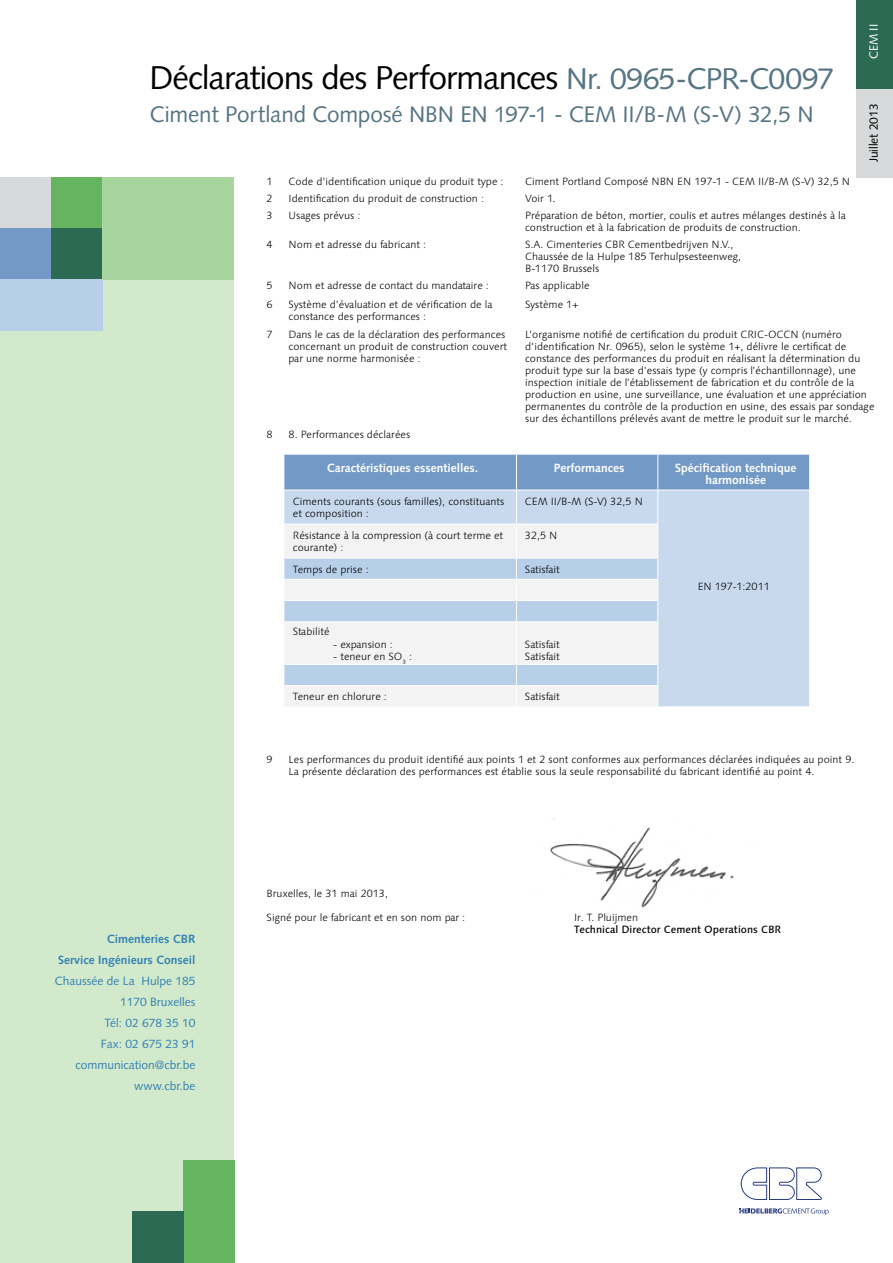
<style>
.page{position:relative;width:893px;height:1263px;background:#fff}
.page>*{position:absolute;margin:0;border:0;box-sizing:border-box;transform-origin:0 0}
.t1{font:33px "Syntax LT Std";letter-spacing:-.03em;color:#000}
.t2{font:22.5px "Syntax LT Std";letter-spacing:-.005em;color:#567483}
.t3{font:12px/21px "Syntax LT Std";color:#3383b4;text-align:right}
.t4{font:700 12px/12px "Syntax LT Std";color:#fff;text-align:center}
.t5{font:700 12px/21px "Syntax LT Std";color:#3383b4;text-align:right}
.t6{font:12px "Syntax LT Std";color:#000}
.t7{font:12px "Syntax LT Std";color:#fff}
.t8{font:300 10.5px/12px "Linotype Syntax";color:#000}
.t9{font:500 10.5px "Linotype Syntax";color:#000}
.s1{font-size:30px;color:#567483}
</style>
<div class="page">
<div style="left:0;top:230px;width:234px;height:1033px;background:#d2e9cb"></div>
<div style="left:0;top:177px;width:51px;height:51px;background:#d7d9da"></div>
<div style="left:51px;top:177px;width:51px;height:51px;background:#65b460"></div>
<div style="left:0;top:228px;width:51px;height:51px;background:#7399c6"></div>
<div style="left:51px;top:228px;width:51px;height:51px;background:#2c6a54"></div>
<div style="left:183px;top:1161px;width:51px;height:102px;background:#65b460"></div>
<div style="left:132px;top:1212px;width:51px;height:51px;background:#2c6a54"></div>
<div style="left:0;top:279px;width:102px;height:51px;background:#b8cfe9"></div>
<div style="left:857px;top:89px;width:36px;height:88px;background:#d7d9da"></div>
<div style="left:857px;top:0;width:36px;height:89px;background:#2c6a54"></div>
<svg style="left:740px;top:1167px;width:82px;height:33px"></svg>
<svg style="left:739px;top:1208px;width:90px;height:7px"></svg>
<img style="left:550px;top:818px;width:184px;height:98px">
<div style="left:102px;top:177px;width:132px;height:102px;background:#a8d59e"></div>
<div style="left:284px;top:455px;width:525px;height:35px;background:#7399c6"></div>
<div style="left:284px;top:491px;width:525px;height:215px;background:#c8d9ed"></div>
<div style="left:284px;top:525px;width:373px;height:139px;background:#f3f3f4"></div>
<hr style="left:657px;top:524px;width:1px;height:34px;background:#fff">
<hr style="left:516px;top:455px;width:1px;height:35px;background:#fff">
<hr style="left:657px;top:455px;width:1px;height:35px;background:#fff">
<hr style="left:516px;top:490px;width:1px;height:34px;background:#fff">
<hr style="left:657px;top:490px;width:1px;height:34px;background:#fff">
<hr style="left:284px;top:524px;width:232px;height:1px;background:#fff">
<hr style="left:516px;top:524px;width:142px;height:1px;background:#fff">
<hr style="left:516px;top:524px;width:1px;height:34px;background:#fff">
<svg style="left:284px;top:558px;width:374px;height:63px"></svg>
<hr style="left:284px;top:621px;width:232px;height:1px;background:#fff">
<hr style="left:516px;top:621px;width:142px;height:1px;background:#fff">
<hr style="left:516px;top:622px;width:1px;height:42px;background:#fff">
<hr style="left:657px;top:622px;width:1px;height:42px;background:#fff">
<svg style="left:284px;top:664px;width:374px;height:42px"></svg>
<h1 class="t1" style="left:149px;top:58px;width:686px">Déclarations des Performances <span class="s1">Nr. 0965-CPR-C0097</span></h1>
<h2 class="t2" style="left:150px;top:100px;width:665px">Ciment Portland Composé NBN EN 197-1 - CEM II/B-M (S-V) 32,5 N</h2>
<p class="t7" style="left:867px;top:59px;width:37px;rotate:-90deg">CEM II</p>
<p class="t6" style="left:866px;top:162px;width:60px;rotate:-90deg">Juillet 2013</p>
<p class="t8" style="left:267px;top:175px;width:8px">1</p>
<p class="t8" style="left:289px;top:175px;width:217px">Code d’identification unique du produit type :</p>
<p class="t8" style="left:525px;top:175px;width:326px">Ciment Portland Composé NBN EN 197-1 - CEM II/B-M (S-V) 32,5 N</p>
<p class="t8" style="left:267px;top:192px;width:8px">2</p>
<p class="t8" style="left:289px;top:192px;width:197px">Identification du produit de construction :</p>
<p class="t8" style="left:525px;top:192px;width:32px">Voir 1.</p>
<p class="t8" style="left:267px;top:209px;width:8px">3</p>
<p class="t8" style="left:289px;top:209px;width:73px">Usages prévus :</p>
<p class="t8" style="left:525px;top:209px;width:322px">Préparation de béton, mortier, coulis et autres mélanges destinés à la construction et à la fabrication de produits de construction.</p>
<p class="t8" style="left:267px;top:239px;width:8px">4</p>
<p class="t8" style="left:289px;top:239px;width:139px">Nom et adresse du fabricant :</p>
<p class="t8" style="left:525px;top:239px;width:218px">S.A. Cimenteries CBR Cementbedrijven N.V.,<br>Chaussée de la Hulpe 185 Terhulpsesteenweg,<br>B-1170 Brussels</p>
<p class="t8" style="left:267px;top:279px;width:8px">5</p>
<p class="t8" style="left:289px;top:279px;width:202px">Nom et adresse de contact du mandataire :</p>
<p class="t8" style="left:525px;top:279px;width:66px">Pas applicable</p>
<p class="t8" style="left:267px;top:299px;width:8px">6</p>
<p class="t8" style="left:289px;top:299px;width:205px">Système d’évaluation et de vérification de la constance des performances :</p>
<p class="t8" style="left:525px;top:299px;width:55px">Système 1+</p>
<p class="t8" style="left:267px;top:329px;width:8px">7</p>
<p class="t8" style="left:289px;top:329px;width:220px">Dans le cas de la déclaration des performances concernant un produit de construction couvert par une norme harmonisée :</p>
<p class="t8" style="left:525px;top:329px;width:351px">L’organisme notifié de certification du produit CRIC-OCCN (numéro d’identification Nr. 0965), selon le système 1+, délivre le certificat de constance des performances du produit en réalisant la détermination du produit type sur la base d’essais type (y compris l’échantillonnage), une inspection initiale de l’établissement de fabrication et du contrôle de la production en usine, une surveillance, une évaluation et une appréciation permanentes du contrôle de la production en usine, des essais par sondage sur des échantillons prélevés avant de mettre le produit sur le marché.</p>
<p class="t8" style="left:267px;top:429px;width:8px">8</p>
<p class="t8" style="left:289px;top:429px;width:123px">8. Performances déclarées</p>
<p class="t4" style="left:327px;top:462px;width:153px">Caractéristiques essentielles.</p>
<p class="t4" style="left:554px;top:462px;width:72px">Performances</p>
<p class="t4" style="left:675px;top:462px;width:123px">Spécification technique harmonisée</p>
<p class="t8" style="left:293px;top:495px;width:213px;line-height:12.6px">Ciments courants (sous familles), constituants et composition :</p>
<p class="t8" style="left:525px;top:495px;width:119px">CEM II/B-M (S-V) 32,5 N</p>
<p class="t8" style="left:293px;top:529px;width:212px;line-height:12.6px">Résistance à la compression (à court terme et courante) :</p>
<p class="t8" style="left:525px;top:529px;width:34px">32,5 N</p>
<p class="t8" style="left:293px;top:563px;width:77px">Temps de prise :</p>
<p class="t8" style="left:525px;top:563px;width:36px">Satisfait</p>
<p class="t8" style="left:293px;top:625px;width:38px">Stabilité</p>
<p class="t8" style="left:333px;top:638px;width:61px">- expansion :</p>
<p class="t8" style="left:333px;top:650px;width:80px">- teneur en SO<sub>3</sub> :</p>
<p class="t8" style="left:525px;top:638px;width:36px;line-height:12.6px">Satisfait<br>Satisfait</p>
<p class="t8" style="left:293px;top:691px;width:96px">Teneur en chlorure :</p>
<p class="t8" style="left:525px;top:691px;width:36px">Satisfait</p>
<p class="t8" style="left:698px;top:580px;width:74px">EN 197-1:2011</p>
<p class="t5" style="left:58px;top:928px;width:139px">Cimenteries CBR<br>Service Ingénieurs Conseil</p>
<p class="t3" style="left:55px;top:970px;width:142px">Chaussée de La Hulpe 185<br>1170 Bruxelles<br>Tél: 02 678 35 10<br>Fax: 02 675 23 91 communication@cbr.be www.cbr.be</p>
<p class="t8" style="left:267px;top:753px;width:8px">9</p>
<p class="t8" style="left:289px;top:753px;width:567px">Les performances du produit identifié aux points 1 et 2 sont conformes aux performances déclarées indiquées au point 9.<br>La présente déclaration des performances est établie sous la seule responsabilité du fabricant identifié au point 4.</p>
<p class="t8" style="left:267px;top:888px;width:123px">Bruxelles, le 31 mai 2013,</p>
<p class="t8" style="left:267px;top:912px;width:200px">Signé pour le fabricant et en son nom par :</p>
<p class="t8" style="left:574px;top:912px;width:65px">Ir. T. Pluijmen</p>
<p class="t9" style="left:574px;top:923px;width:209px">Technical Director Cement Operations CBR</p>
</div>
